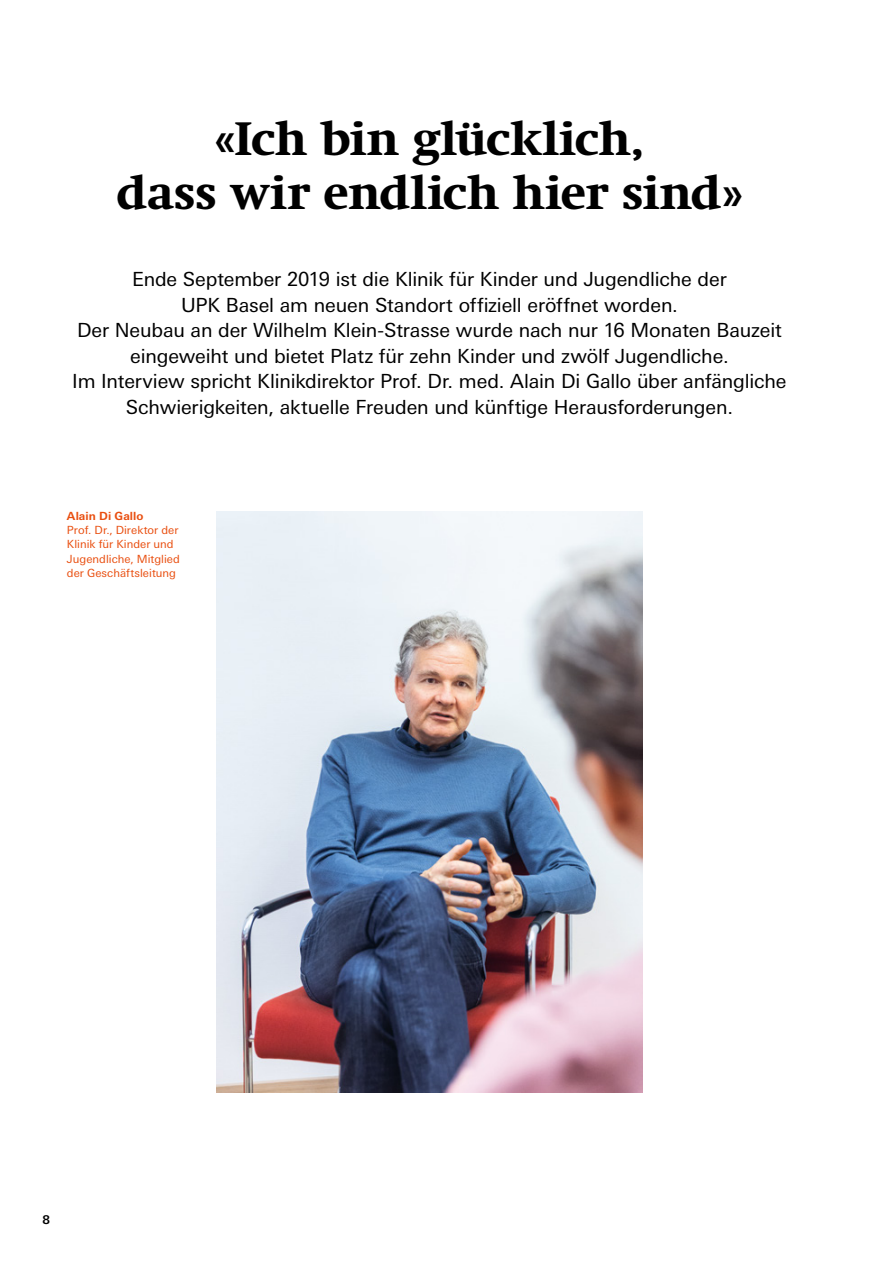
<style>
.page{position:relative;width:893px;height:1263px;background:#fff}
.page>*{position:absolute;margin:0;border:0;box-sizing:border-box;transform-origin:0 0}
.t1{font:700 48px/54px "Swift Neue LT Pro";color:#000;text-align:center}
.t2{font:19.5px/25.5px "Univers Next Pro";letter-spacing:-.01em;color:#000;text-align:center}
.t3{font:700 12px "Univers Next Pro";color:#000}
.t4{font:11.25px/14.2px "Univers Next Pro";letter-spacing:.005em;color:#e94e0f}
.t5{font:700 11.25px "Univers Next Pro";letter-spacing:.005em;color:#e94e0f}
</style>
<div class="page">
<img style="left:217px;top:511px;width:425px;height:582px">
<h1 class="t1" style="left:117px;top:112px;width:627px">«Ich bin glücklich,<br>dass wir endlich hier sind»</h1>
<p class="t2" style="left:72px;top:267px;width:716px">Ende September 2019 ist die Klinik für Kinder und Jugendliche der<br>UPK Basel am neuen Standort offiziell eröffnet worden.<br>Der Neubau an der Wilhelm Klein-Strasse wurde nach nur 16 Monaten Bauzeit eingeweiht und bietet Platz für zehn Kinder und zwölf Jugendliche.<br>Im Interview spricht Klinikdirektor Prof. Dr. med. Alain Di Gallo über anfängliche Schwierigkeiten, aktuelle Freuden und künftige Herausforderungen.</p>
<p class="t5" style="left:67px;top:509px;width:78px">Alain Di Gallo</p>
<p class="t4" style="left:67px;top:523px;width:114px">Prof. Dr., Direktor der<br>Klinik für Kinder und<br>Jugendliche, Mitglied der Geschäftsleitung</p>
<p class="t3" style="left:43px;top:1212px;width:9px">8</p>
</div>
